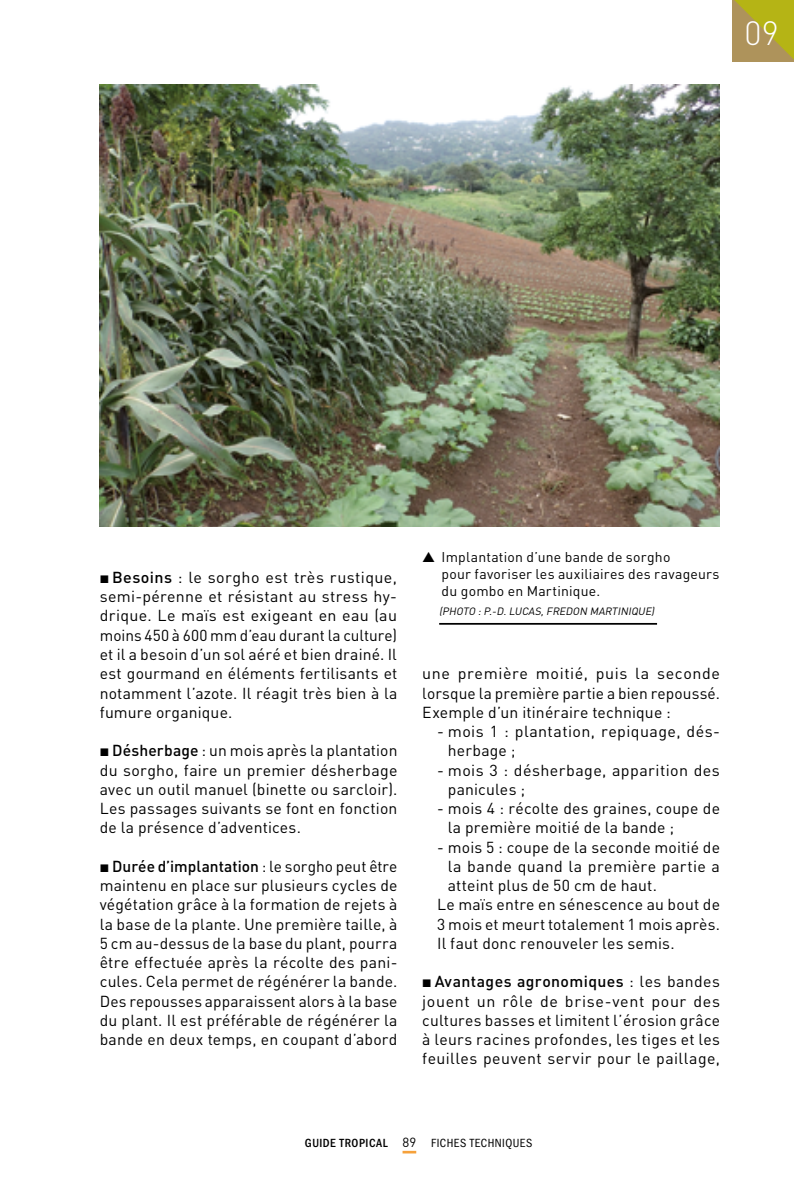
<style>
.page{position:relative;width:794px;height:1191px;background:#fff}
.page>*{position:absolute;margin:0;border:0;box-sizing:border-box;transform-origin:0 0}
.t1{font:300 33.25px "DIN";color:#fff}
.t2{font:15.75px/19.2px "DIN";letter-spacing:.01em;color:#000;text-align:justify}
.t3{font:14px/16.8px "DIN";letter-spacing:.015em;color:#000}
.t4{font:condensed 12.25px "Franklin Gothic LT";letter-spacing:.04em;color:#000}
.t5{font:italic 10.5px "DIN";color:#000}
.s1{font-weight:500}
.s2{font-family:"DIN";font-stretch:normal;font-size:13.12px}
</style>
<div class="page">
<div style="left:733px;top:0;width:61px;height:61px;background:#ae935b"></div>
<svg style="left:734px;top:0;width:60px;height:60px"></svg>
<hr style="left:439px;top:623px;width:218px;height:1px;background:#000">
<img style="left:99px;top:84px;width:620px;height:442px">
<hr style="left:402px;top:1150px;width:14px;height:3px;background:#f6a13b">
<h1 class="t1" style="left:744px;top:12px;width:36px">09</h1>
<p class="t2" style="left:100px;top:567px;width:299px;text-indent:12px"><span class="s1">Besoins</span> : le sorgho est très rustique, semi-pérenne et résistant au stress hy&shy;drique. Le maïs est exigeant en eau (au moins 450 à 600 mm d’eau durant la culture) et il a besoin d’un sol aéré et bien drainé. Il est gourmand en éléments fertilisants et notamment l’azote. Il réagit très bien à la fumure organique.</p>
<p class="t2" style="left:100px;top:740px;width:299px;text-indent:12px"><span class="s1">Désherbage</span> : un mois après la plantation du sorgho, faire un premier désherbage avec un outil manuel (binette ou sarcloir).<br>Les passages suivants se font en fonction de la présence d’adventices.</p>
<p class="t2" style="left:100px;top:856px;width:299px;text-indent:12px"><span class="s1">Durée d’implantation</span> : le sorgho peut être maintenu en place sur plusieurs cycles de végétation grâce à la formation de rejets à la base de la plante. Une première taille, à 5 cm au-dessus de la base du plant, pourra être effectuée après la récolte des pani&shy;cules. Cela permet de régénérer la bande.<br>Des repousses apparaissent alors à la base du plant. Il est préférable de régénérer la bande en deux temps, en coupant d’abord</p>
<p class="t3" style="left:441px;top:548px;width:279px">Implantation d’une bande de sorgho<br>pour favoriser les auxiliaires des ravageurs du gombo en Martinique.</p>
<p class="t5" style="left:439px;top:605px;width:219px">(PHOTO :P.-D.LUCAS,FREDON MARTINIQUE)</p>
<p class="t2" style="left:422px;top:663px;width:299px">une première moitié, puis la seconde lorsque la première partie a bien repoussé.<br>Exemple d’un itinéraire technique :</p>
<p class="t2" style="left:448px;top:721px;width:274px;text-indent:-11px">- mois 1 : plantation, repiquage, dés&shy;herbage ;</p>
<p class="t2" style="left:448px;top:760px;width:274px;text-indent:-11px">- mois 3 : désherbage, apparition des panicules ;</p>
<p class="t2" style="left:448px;top:798px;width:274px;text-indent:-11px">- mois 4 : récolte des graines, coupe de la première moitié de la bande ;</p>
<p class="t2" style="left:437px;top:837px;width:284px">- mois 5 : coupe de la seconde moitié de</p>
<p class="t2" style="left:448px;top:856px;width:274px">la bande quand la première partie a</p>
<p class="t2" style="left:448px;top:875px;width:211px">atteint plus de 50 cm de haut.</p>
<p class="t2" style="left:437px;top:894px;width:284px">Le maïs entre en sénescence au bout de</p>
<p class="t2" style="left:437px;top:914px;width:284px">3 mois et meurt totalement 1 mois après.</p>
<p class="t2" style="left:437px;top:933px;width:239px">Il faut donc renouveler les semis.</p>
<p class="t2" style="left:422px;top:971px;width:299px;text-indent:12px"><span class="s1">Avantages agronomiques</span> : les bandes jouent un rôle de brise-vent pour des cultures basses et limitent l’érosion grâce à leurs racines profondes, les tiges et les feuilles peuvent servir pour le paillage,</p>
<p class="t4" style="left:305px;top:1135px;width:229px"><span class="s1">GUIDE TROPICAL</span> <span class="s2">89</span> FICHES TECHNIQUES</p>
</div>
